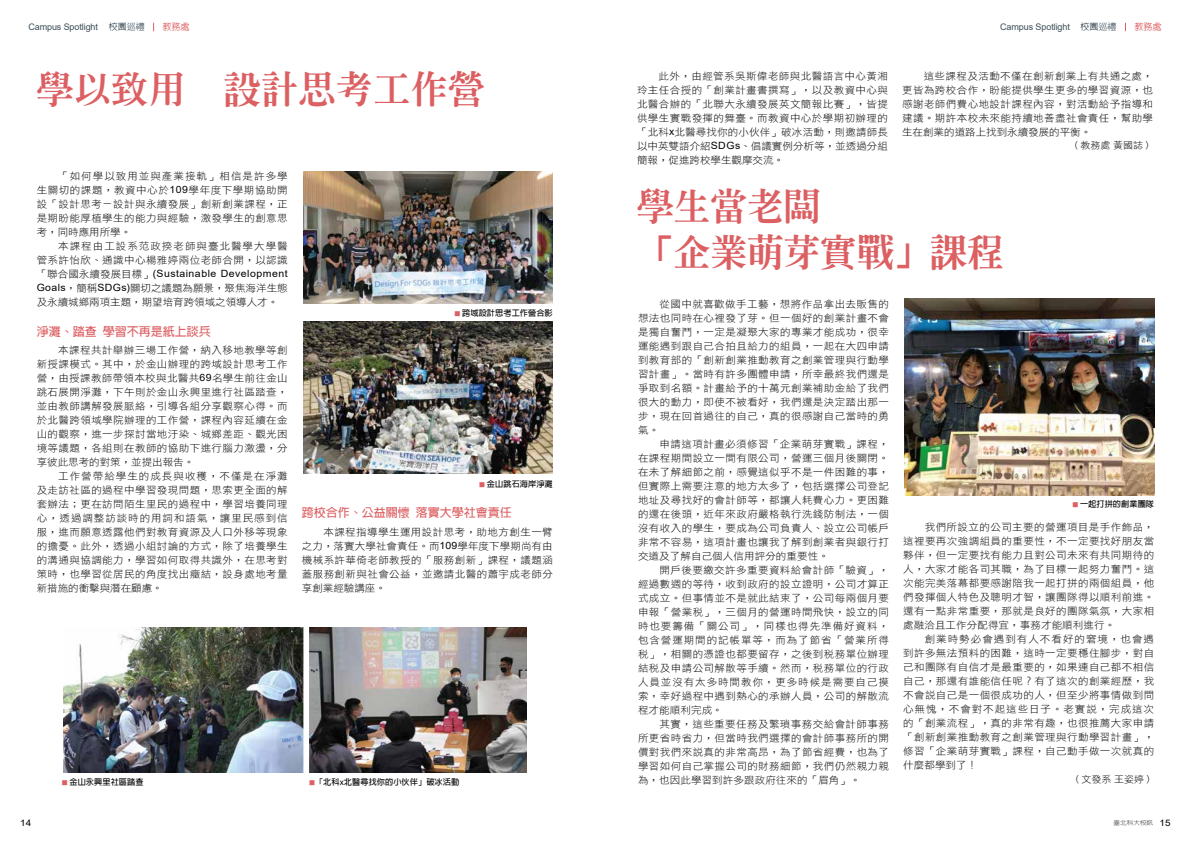
<style>
.page{position:relative;width:1191px;height:842px;background:#fff}
.page>*{position:absolute;margin:0;border:0;box-sizing:border-box;transform-origin:0 0}
.t1{font:800 37px/46px "Inn Ming";letter-spacing:-.01em;color:#dc5f62}
.t2{font:800 37px "Inn Ming";letter-spacing:.01em;color:#dc5f62}
.t3{font:700 12px "Lin Gothic";color:#dc5f62}
.t4{font:10px/14px "DF Li Hei Lt WIN BF";letter-spacing:.04em;color:#000;text-align:justify;scale:1.05 1}
.t5{font:10px/14px "DF Li Hei Lt WIN BF";color:#000;scale:1.05 1}
.t6{font:10px/14px "DF Li Hei Lt WIN BF";letter-spacing:.095em;color:#000;text-align:right;scale:1.05 1}
.t7{font:10px "Arial";letter-spacing:.045em;color:#000;scale:1.05 1}
.t8{font:9.5px "DF Li Hei Lt WIN BF";color:#000;scale:1.05 1}
.t9{font:9px "Arial";letter-spacing:-.01em;color:#3b4d57}
.t10{font:500 9px "Lin Gothic";color:#dc5f62}
.t11{font:9px "Arial";color:#000;scale:1.1 1}
.t12{font:700 8.2px "Lin Gothic";letter-spacing:.01em;color:#000}
.t13{font:500 6px "Lin Gothic";color:#595757;scale:1.1 1}
.s1{font-family:"Lin Gothic";font-weight:500}
.s2{font-family:"Arial"}
.s3{font-family:"DF Li Hei Lt WIN BF"}
.s4{font-size:6px;color:#dc5f62}
.s5{font-family:"Arial";font-weight:400}
.s6{font-family:"Arial";font-weight:400;font-size:9px;color:#000}
</style>
<div class="page">
<img style="left:309px;top:628px;width:217px;height:144px">
<img style="left:63px;top:628px;width:240px;height:144px">
<img style="left:904px;top:299px;width:250px;height:196px">
<img style="left:303px;top:171px;width:250px;height:133px">
<img style="left:303px;top:322px;width:250px;height:151px">
<p class="t9" style="left:28px;top:21px;width:118px">Campus Spotlight <span class="s1">校園巡禮</span></p>
<p class="t10" style="left:163px;top:22px;width:28px">教務處</p>
<p class="t9" style="left:1000px;top:21px;width:118px">Campus Spotlight <span class="s1">校園巡禮</span></p>
<p class="t10" style="left:1134px;top:22px;width:28px">教務處</p>
<h1 class="t2" style="left:37px;top:70px;width:450px">學以致用 設計思考工作營</h1>
<p class="t4" style="left:37px;top:169px;width:240px;text-indent:22px">「如何學以致用並與產業接軌」相信是許多學生關切的課題，教資中心於<span class="s2">109</span>學年度下學期協助開設「設計思考－設計與永續發展」創新創業課程，正是期盼能厚植學生的能力與經驗，激發學生的創意思考，同時應用所學。</p>
<p class="t6" style="left:37px;top:239px;width:240px">本課程由工設系范政揆老師與臺北醫學大學醫<br>管系許怡欣、通識中心楊雅婷兩位老師合開，以認識</p>
<p class="t7" style="left:37px;top:267px;width:240px"><span class="s3">「聯合國永續發展目標」</span>(Sustainable Development</p>
<p class="t5" style="left:37px;top:281px;width:240px"><span class="s2">Goals</span>，簡稱<span class="s2">SDGs)</span>關切之議題為願景，聚焦海洋生態及永續城鄉兩項主題，期望培育跨領域之領導人才。</p>
<p class="t3" style="left:37px;top:325px;width:176px">淨灘、踏查 學習不再是紙上談兵</p>
<p class="t4" style="left:37px;top:343px;width:240px;text-indent:22px">本課程共計舉辦三場工作營，納入移地教學等創新授課模式。其中，於金山辦理的跨域設計思考工作營，由授課教師帶領本校與北醫共<span class="s2">69</span>名學生前往金山跳石展開淨灘，下午則於金山永興里進行社區踏查，並由教師講解發展脈絡，引導各組分享觀察心得。而於北醫跨領域學院辦理的工作營，課程內容延續在金山的觀察，進一步探討當地汙染、城鄉差距、觀光困境等議題，各組則在教師的協助下進行腦力激盪，分享彼此思考的對策，並提出報告。</p>
<p class="t4" style="left:37px;top:469px;width:240px;text-indent:22px">工作營帶給學生的成長與收穫，不僅是在淨灘及走訪社區的過程中學習發現問題，思索更全面的解套辦法；更在訪問陌生里民的過程中，學習培養同理心，透過調整訪談時的用詞和語氣，讓里民感到信服，進而願意透露他們對教育資源及人口外移等現象的擔憂。此外，透過小組討論的方式，除了培養學生的溝通與協調能力，學習如何取得共識外，在思考對策時，也學習從居民的角度找出癥結，設身處地考量新措施的衝擊與潛在顧慮。</p>
<p class="t12" style="left:454px;top:309px;width:100px"><span class="s4">■</span> 跨域設計思考工作營合影</p>
<p class="t12" style="left:479px;top:479px;width:75px"><span class="s4">■</span> 金山跳石海岸淨灘</p>
<p class="t3" style="left:302px;top:507px;width:211px">跨校合作、公益關懷 落實大學社會責任</p>
<p class="t4" style="left:302px;top:525px;width:240px;text-indent:22px">本課程指導學生運用設計思考，助地方創生一臂之力，落實大學社會責任。而<span class="s2">109</span>學年度下學期尚有由機械系許華倚老師教授的「服務創新」課程，議題涵蓋服務創新與社會公益，並邀請北醫的蕭宇成老師分享創業經驗講座。</p>
<p class="t12" style="left:62px;top:777px;width:83px"><span class="s4">■</span> 金山永興里社區踏查</p>
<p class="t12" style="left:309px;top:777px;width:152px"><span class="s4">■</span>「北科<span class="s5">x</span>北醫尋找你的小伙伴」破冰活動</p>
<p class="t4" style="left:637px;top:69px;width:240px;text-indent:22px">此外，由經管系吳斯偉老師與北醫語言中心黃湘玲主任合授的「創業計畫書撰寫」，以及教資中心與北醫合辦的「北聯大永續發展英文簡報比賽」，皆提供學生實戰發揮的舞臺。而教資中心於學期初辦理的「北科<span class="s2">x</span>北醫尋找你的小伙伴」破冰活動，則邀請師長以中英雙語介紹<span class="s2">SDGs</span>、倡議實例分析等，並透過分組簡報，促進跨校學生觀摩交流。</p>
<p class="t4" style="left:902px;top:69px;width:240px;text-indent:22px">這些課程及活動不僅在創新創業上有共通之處，更皆為跨校合作，盼能提供學生更多的學習資源，也感謝老師們費心地設計課程內容，對活動給予指導和建議。期許本校未來能持續地善盡社會責任，幫助學生在創業的道路上找到永續發展的平衡。</p>
<p class="t8" style="left:1070px;top:141px;width:80px">（教務處黃國誌）</p>
<h1 class="t1" style="left:637px;top:183px;width:368px">學生當老闆<br>「企業萌芽實戰」課程</h1>
<p class="t4" style="left:638px;top:297px;width:240px;text-indent:22px">從國中就喜歡做手工藝，想將作品拿出去販售的想法也同時在心裡發了芽。但一個好的創業計畫不會是獨自奮鬥，一定是凝聚大家的專業才能成功，很幸運能遇到跟自己合拍且給力的組員，一起在大四申請到教育部的「創新創業推動教育之創業管理與行動學習計畫」。當時有許多團體申請，所幸最終我們還是爭取到名額。計畫給予的十萬元創業補助金給了我們很大的動力，即使不被看好，我們還是決定踏出那一步，現在回首過往的自己，真的很感謝自己當時的勇氣。</p>
<p class="t4" style="left:638px;top:437px;width:240px;text-indent:22px">申請這項計畫必須修習「企業萌芽實戰」課程，在課程期間設立一間有限公司，營運三個月後關閉。在未了解細節之前，感覺這似乎不是一件困難的事，但實際上需要注意的地方太多了，包括選擇公司登記地址及尋找好的會計師等，都讓人耗費心力。更困難的還在後頭，近年來政府嚴格執行洗錢防制法，一個沒有收入的學生，要成為公司負責人、設立公司帳戶非常不容易，這項計畫也讓我了解到創業者與銀行打交道及了解自己個人信用評分的重要性。</p>
<p class="t4" style="left:638px;top:563px;width:240px;text-indent:22px">開戶後要繳交許多重要資料給會計師「驗資」，經過數週的等待，收到政府的設立證明，公司才算正式成立。但事情並不是就此結束了，公司每兩個月要申報「營業稅」，三個月的營運時間飛快，設立的同時也要籌備「關公司」，同樣也得先準備好資料，包含營運期間的記帳單等，而為了節省「營業所得稅」，相關的憑證也都要留存，之後到稅務單位辦理結稅及申請公司解散等手續。然而，稅務單位的行政人員並沒有太多時間教你，更多時候是需要自己摸索，幸好過程中遇到熱心的承辦人員，公司的解散流程才能順利完成。</p>
<p class="t4" style="left:638px;top:717px;width:240px;text-indent:22px">其實，這些重要任務及繁瑣事務交給會計師事務所更省時省力，但當時我們選擇的會計師事務所的開價對我們來說真的非常高昂，為了節省經費，也為了學習如何自己掌握公司的財務細節，我們仍然親力親為，也因此學習到許多跟政府往來的「眉角」。</p>
<p class="t12" style="left:1072px;top:500px;width:83px"><span class="s4">■</span> 一起打拼的創業團隊</p>
<p class="t4" style="left:903px;top:520px;width:240px;text-indent:22px">我們所設立的公司主要的營運項目是手作飾品，這裡要再次強調組員的重要性，不一定要找好朋友當夥伴，但一定要找有能力且對公司未來有共同期待的人，大家才能各司其職，為了目標一起努力奮鬥。這次能完美落幕都要感謝陪我一起打拼的兩個組員，他們發揮個人特色及聰明才智，讓團隊得以順利前進。還有一點非常重要，那就是良好的團隊氣氛，大家相處融洽且工作分配得宜，事務才能順利進行。</p>
<p class="t4" style="left:903px;top:632px;width:240px;text-indent:22px">創業時勢必會遇到有人不看好的窘境，也會遇到許多無法預料的困難，這時一定要穩住腳步，對自己和團隊有自信才是最重要的，如果連自己都不相信自己，那還有誰能信任呢？有了這次的創業經歷，我不會說自己是一個很成功的人，但至少將事情做到問心無愧，不會對不起這些日子。老實說，完成這次的「創業流程」，真的非常有趣，也很推薦大家申請「創新創業推動教育之創業管理與行動學習計畫」，修習「企業萌芽實戰」課程，自己動手做一次就真的什麼都學到了！</p>
<p class="t8" style="left:1071px;top:774px;width:80px">（文發系王姿婷）</p>
<p class="t11" style="left:20px;top:817px;width:12px">14</p>
<p class="t13" style="left:1113px;top:820px;width:53px">臺北科大校訊 <span class="s6">15</span></p>
</div>
